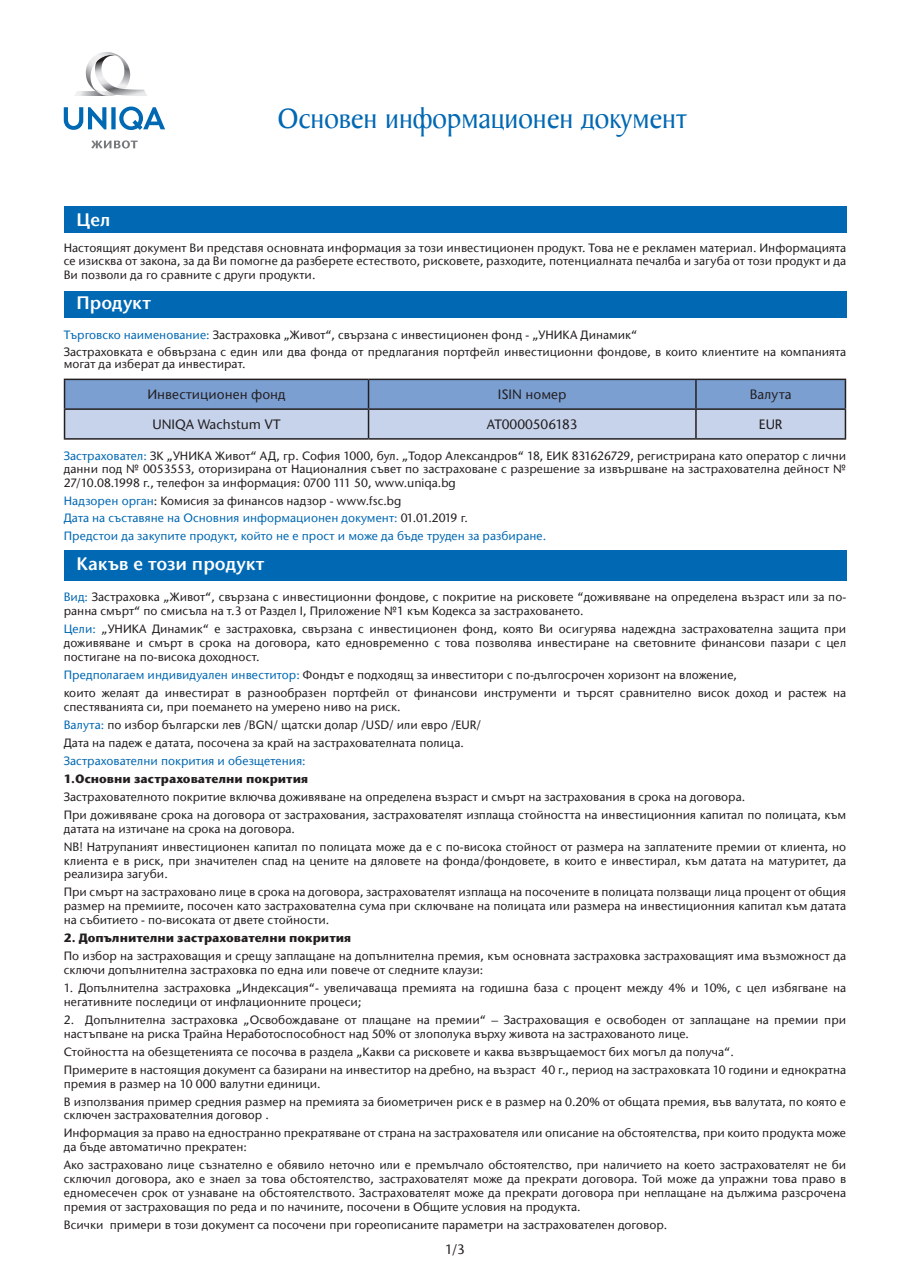
<style>
.page{position:relative;width:910px;height:1280px;background:#fff}
.page>*{position:absolute;margin:0;border:0;box-sizing:border-box;transform-origin:0 0}
.zagl{font:30px "Baker Signet";color:#0168b3}
.zagl-1{font:600 18px "Stone Sans ITC";color:#fff}
.text{font:500 13.5px "Stone Sans ITC";color:#231f20}
.text-2{font:500 12px/13.8px "Stone Sans ITC";color:#231f20}
.text-3{font:500 12px "Stone Sans ITC";color:#0168b3}
.text-4{font:700 12px "Stone Sans ITC";color:#231f20}
.s1{color:#0168b3}
.s2{color:#231f20}
</style>
<div class="page">
<div style="left:64px;top:550px;width:782px;height:30px;background:#0168b3"></div>
<div style="left:64px;top:291px;width:782px;height:26px;background:#0168b3"></div>
<div style="left:64px;top:206px;width:782px;height:27px;background:#0168b3"></div>
<svg style="left:64px;top:107px;width:101px;height:23px"></svg>
<svg style="left:75px;top:52px;width:57px;height:44px"></svg>
<svg style="left:91px;top:140px;width:47px;height:9px"></svg>
<hr style="left:64px;top:438px;width:305px;height:2px;background:#231f20">
<hr style="left:369px;top:438px;width:327px;height:2px;background:#231f20">
<hr style="left:696px;top:438px;width:150px;height:2px;background:#231f20">
<svg style="left:64px;top:379px;width:782px;height:60px;background:#9cb2d6"></svg>
<hr style="left:64px;top:408px;width:305px;height:2px;background:#231f20">
<hr style="left:369px;top:408px;width:327px;height:2px;background:#231f20">
<hr style="left:696px;top:408px;width:150px;height:2px;background:#231f20">
<p class="zagl" style="left:278px;top:102px;width:411px">Основен информационен документ</p>
<p class="zagl-1" style="left:77px;top:208px;width:35px">Цел</p>
<p class="text-2" style="left:64px;top:241px;width:784px;text-align:justify">Настоящият документ Ви представя основната информация за този инвестиционен продукт. Това не е рекламен материал. Информацията се изисква от закона, за да Ви помогне да разберете естеството, рисковете, разходите, потенциалната печалба и загуба от този продукт и да Ви позволи да го сравните с други продукти.</p>
<p class="zagl-1" style="left:77px;top:291px;width:76px">Продукт</p>
<p class="text-2" style="left:64px;top:327px;width:575px"><span class="s1">Търговско наименование:</span> Застраховка „Живот“, свързана с инвестиционен фонд - „УНИКА Динамик“</p>
<p class="text-2" style="left:64px;top:345px;width:784px;line-height:12.8px">Застраховката е обвързана с един или два фонда от предлагания портфейл инвестиционни фондове, в които клиентите на компанията могат да изберат да инвестират.</p>
<p class="text" style="left:147px;top:386px;width:140px">Инвестиционен фонд</p>
<p class="text" style="left:498px;top:386px;width:70px">ISIN номер</p>
<p class="text" style="left:750px;top:386px;width:43px">Валута</p>
<p class="text" style="left:152px;top:416px;width:130px">UNIQA Wachstum VT</p>
<p class="text" style="left:487px;top:416px;width:92px">AT0000506183</p>
<p class="text" style="left:759px;top:416px;width:25px">EUR</p>
<p class="text-2" style="left:64px;top:449px;width:784px;text-align:justify"><span class="s1">Застраховател:</span> ЗК „УНИКА Живот“ АД, гр. София 1000, бул. „Тодор Александров“ 18, ЕИК 831626729, регистрирана като оператор с лични данни под № 0053553, оторизирана от Националния съвет по застраховане с разрешение за извършване на застрахователна дейност № 27/10.08.1998 г., телефон за информация: 0700 111 50, www.uniqa.bg</p>
<p class="text-2" style="left:64px;top:493px;width:339px"><span class="s1">Надзорен орган</span>: Комисия за финансов надзор - www.fsc.bg</p>
<p class="text-3" style="left:64px;top:511px;width:406px">Дата на съставяне на Основния информационен документ: <span class="s2">01.01.2019 г.</span></p>
<p class="text-3" style="left:64px;top:529px;width:484px">Предстои да закупите продукт, който не е прост и може да бъде труден за разбиране.</p>
<p class="zagl-1" style="left:77px;top:553px;width:189px">Какъв е този продукт</p>
<p class="text-2" style="left:64px;top:590px;width:784px"><span class="s1">Вид:</span> Застраховка „Живот“, свързана с инвестиционни фондове, с покритие на рисковете “доживяване на определена възраст или за по&shy;ранна смърт“ по смисъла на т.3 от Раздел I, Приложение №1 към Кодекса за застраховането.</p>
<p class="text-2" style="left:64px;top:622px;width:784px;text-align:justify"><span class="s1">Цели:</span> „УНИКА Динамик“ е застраховка, свързана с инвестиционен фонд, която Ви осигурява надеждна застрахователна защита при доживяване и смърт в срока на договора, като едновременно с това позволява инвестиране на световните финансови пазари с цел постигане на по-висока доходност.</p>
<p class="text-2" style="left:64px;top:667px;width:675px"><span class="s1">Предполагаем индивидуален инвеститор:</span> Фондът е подходящ за инвеститори с по-дългосрочен хоризонт на вложение,</p>
<p class="text-2" style="left:64px;top:686px;width:784px">които желаят да инвестират в разнообразен портфейл от финансови инструменти и търсят сравнително висок доход и растеж на спестяванията си, при поемането на умерено ниво на риск.</p>
<p class="text-2" style="left:64px;top:717px;width:419px"><span class="s1">Валута:</span> по избор български лев /BGN/ щатски долар /USD/ или евро /EUR/</p>
<p class="text-2" style="left:64px;top:735px;width:402px">Дата на падеж е датата, посочена за край на застрахователната полица.</p>
<p class="text-3" style="left:64px;top:753px;width:243px">Застрахователни покрития и обезщетения:</p>
<p class="text-4" style="left:64px;top:771px;width:246px">1.Основни застрахователни покрития</p>
<p class="text-2" style="left:64px;top:790px;width:683px">Застрахователното покритие включва доживяване на определена възраст и смърт на застрахования в срока на договора.</p>
<p class="text-2" style="left:64px;top:808px;width:784px">При доживяване срока на договора от застрахования, застрахователят изплаща стойността на инвестиционния капитал по полицата, към датата на изтичане на срока на договора.</p>
<p class="text-2" style="left:64px;top:839px;width:784px;text-align:justify">NB! Натрупаният инвестиционен капитал по полицата може да е с по-висока стойност от размера на заплатените премии от клиента, но клиента е в риск, при значителен спад на цените на дяловете на фонда/фондовете, в които е инвестирал, към датата на матуритет, да реализира загуби.</p>
<p class="text-2" style="left:64px;top:885px;width:784px;text-align:justify">При смърт на застраховано лице в срока на договора, застрахователят изплаща на посочените в полицата ползващи лица процент от общия размер на премиите, посочен като застрахователна сума при сключване на полицата или размера на инвестиционния капитал към датата на събитието - по-високата от двете стойности.</p>
<p class="text-4" style="left:64px;top:930px;width:289px">2. Допълнителни застрахователни покрития</p>
<p class="text-2" style="left:64px;top:949px;width:784px">По избор на застраховащия и срещу заплащане на допълнителна премия, към основната застраховка застраховащият има възможност да сключи допълнителна застраховка по една или повече от следните клаузи:</p>
<p class="text-2" style="left:64px;top:981px;width:784px">1. Допълнителна застраховка „Индексация“- увеличаваща премията на годишна база с процент между 4% и 10%, с цел избягване на негативните последици от инфлационните процеси;</p>
<p class="text-2" style="left:64px;top:1013px;width:784px">2. Допълнителна застраховка „Освобождаване от плащане на премии“ – Застраховащия е освободен от заплащане на премии при настъпване на риска Трайна Неработоспособност над 50% от злополука върху живота на застрахованото лице.</p>
<p class="text-2" style="left:64px;top:1044px;width:671px">Стойността на обезщетенията се посочва в раздела „Какви са рисковете и каква възвръщаемост бих могъл да получа“.</p>
<p class="text-2" style="left:64px;top:1062px;width:784px">Примерите в настоящия документ са базирани на инвеститор на дребно, на възраст 40 г., период на застраховката 10 години и еднократна премия в размер на 10 000 валутни единици.</p>
<p class="text-2" style="left:64px;top:1094px;width:784px">В използвания пример средния размер на премията за биометричен риск е в размер на 0.20% от общата премия, във валутата, по която е сключен застрахователния договор .</p>
<p class="text-2" style="left:64px;top:1126px;width:784px">Информация за право на едностранно прекратяване от страна на застрахователя или описание на обстоятелства, при които продукта може да бъде автоматично прекратен:</p>
<p class="text-2" style="left:64px;top:1158px;width:784px;text-align:justify">Ако застраховано лице съзнателно е обявило неточно или е премълчало обстоятелство, при наличието на което застрахователят не би сключил договора, ако е знаел за това обстоятелство, застрахователят може да прекрати договора. Той може да упражни това право в едномесечен срок от узнаване на обстоятелството. Застрахователят може да прекрати договора при неплащане на дължима разсрочена премия от застраховащия по реда и по начините, посочени в Общите условия на продукта.</p>
<p class="text-2" style="left:64px;top:1217px;width:605px">Всички примери в този документ са посочени при гореописаните параметри на застрахователен договор.</p>
<p class="text" style="left:445px;top:1241px;width:21px">1/3</p>
</div>
